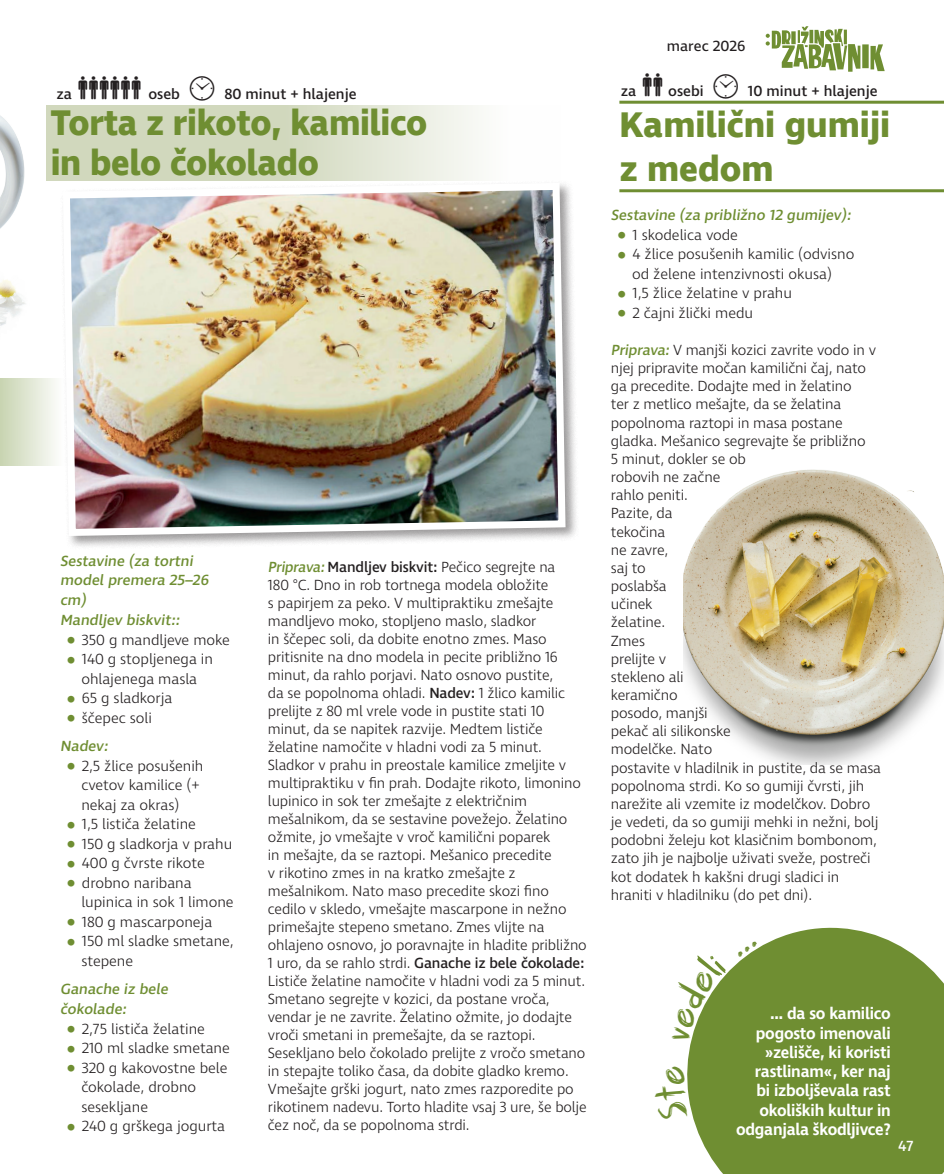
<style>
.page{position:relative;width:944px;height:1174px;background:#fff}
.page>*{position:absolute;margin:0;border:0;box-sizing:border-box;transform-origin:0 0}
.t1{font:700 36.3px/39.8px "Ingra";letter-spacing:-.01em;color:#6f8e32;scale:.96 1}
.t2{font:700 36.3px/43.7px "Ingra";letter-spacing:-.01em;color:#6f8e32}
.t3{font:35.55px "Brankovic";color:#6f8e32}
.t4{font:500 34.5px "Ingra";color:#231f20}
.t5{font:600 16.8px/19.4px "Ingra";letter-spacing:-.015em;color:#fff;text-align:right;scale:.96 1}
.t6{font:300 15px/18px "Ingra";letter-spacing:-.01em;color:#231f20}
.t7{font:500 15px/19.8px "Ingra";color:#6f8e32}
.t8{font:500 15px "Ingra";color:#231f20}
.t9{font:15px "Ingra";color:#231f20}
.t10{font:500 15px "Ingra";color:#fff}
.s1{font-size:30px;color:#6f8e32}
.s2{font-weight:500;color:#6f8e32}
.s3{font-weight:500}
</style>
<div class="page">
<svg style="left:766px;top:26px;width:119px;height:46px"></svg>
<hr style="left:619px;top:189px;width:325px;height:3px;background:#6f8e32">
<hr style="left:619px;top:101px;width:325px;height:3px;background:#6f8e32">
<svg style="left:110px;top:105px;width:369px;height:74px;background:#dbe0cb"></svg>
<div style="left:60px;top:180px;width:519px;height:369px;background:#231f20;opacity:.45"></div>
<img style="left:60px;top:179px;width:509px;height:360px">
<svg style="left:687px;top:927px;width:257px;height:247px;background:#7c9844"></svg>
<div style="left:0;top:378px;width:71px;height:88px;background:linear-gradient(to right,#c9d5b2,#fff)"></div>
<img style="left:0;top:105px;width:110px;height:264px">
<img style="left:684px;top:469px;width:260px;height:295px">
<svg style="left:687px;top:1083px;width:1px;height:38px"></svg>
<svg style="left:687px;top:954px;width:41px;height:88px"></svg>
<svg style="left:737px;top:940px;width:21px;height:17px"></svg>
<p class="t8" style="left:57px;top:84px;width:17px">za</p>
<p class="t8" style="left:148px;top:84px;width:33px">oseb</p>
<h3 class="t4" style="left:188px;top:67px;width:30px">⌚</h3>
<p class="t8" style="left:224px;top:84px;width:134px">80 minut + hlajenje</p>
<h1 class="t1" style="left:51px;top:104px;width:394px">Torta z rikoto, kamilico in belo čokolado</h1>
<p class="t7" style="left:60px;top:551px;width:153px">Sestavine (za tortni model premera 25–26 cm)<br>Mandljev biskvit::</p>
<p class="t6" style="left:64px;top:631px;width:167px"><span class="s1">•</span> 350 g mandljeve moke</p>
<p class="t6" style="left:64px;top:650px;width:150px;line-height:19.5px;text-align:center"><span class="s1">•</span> 140 g stopljenega in ohlajenega masla</p>
<p class="t6" style="left:64px;top:690px;width:110px"><span class="s1">•</span> 65 g sladkorja</p>
<p class="t6" style="left:60px;top:704px;width:93px;line-height:28.3px"><span class="s1">•</span> ščepec soli<br><span class="s2">Nadev:</span></p>
<p class="t6" style="left:81px;top:756px;width:124px;line-height:19.5px;text-indent:-17px"><span class="s1">•</span> 2,5 žlice posušenih cvetov kamilice (+ nekaj za okras)</p>
<p class="t6" style="left:64px;top:816px;width:133px"><span class="s1">•</span> 1,5 lističa želatine</p>
<p class="t6" style="left:64px;top:835px;width:169px"><span class="s1">•</span> 150 g sladkorja v prahu</p>
<p class="t6" style="left:64px;top:855px;width:142px"><span class="s1">•</span> 400 g čvrste rikote</p>
<p class="t6" style="left:81px;top:873px;width:154px;line-height:19.5px;text-indent:-17px"><span class="s1">•</span> drobno naribana lupinica in sok 1 limone</p>
<p class="t6" style="left:64px;top:913px;width:149px"><span class="s1">•</span> 180 g mascarponeja</p>
<p class="t6" style="left:81px;top:932px;width:154px;line-height:19.5px;text-indent:-17px"><span class="s1">•</span> 150 ml sladke smetane, stepene</p>
<p class="t7" style="left:60px;top:980px;width:112px">Ganache iz bele čokolade:</p>
<p class="t6" style="left:64px;top:1020px;width:142px"><span class="s1">•</span> 2,75 lističa želatine</p>
<p class="t6" style="left:64px;top:1039px;width:167px"><span class="s1">•</span> 210 ml sladke smetane</p>
<p class="t6" style="left:81px;top:1058px;width:148px;line-height:19.5px;text-indent:-17px"><span class="s1">•</span> 320 g kakovostne bele čokolade, drobno sesekljane</p>
<p class="t6" style="left:64px;top:1117px;width:162px"><span class="s1">•</span> 240 g grškega jogurta</p>
<p class="t6" style="left:268px;top:559px;width:320px"><span class="s2">Priprava:</span><span class="s3">Mandljev biskvit:</span> Pečico segrejte na<br>180 °C. Dno in rob tortnega modela obložite<br>s papirjem za peko. V multipraktiku zmešajte mandljevo moko, stopljeno maslo, sladkor<br>in ščepec soli, da dobite enotno zmes. Maso pritisnite na dno modela in pecite približno 16 minut, da rahlo porjavi. Nato osnovo pustite,<br>da se popolnoma ohladi. <span class="s3">Nadev:</span> 1 žlico kamilic prelijte z 80 ml vrele vode in pustite stati 10 minut, da se napitek razvije. Medtem lističe želatine namočite v hladni vodi za 5 minut.<br>Sladkor v prahu in preostale kamilice zmeljite v multipraktiku v fin prah. Dodajte rikoto, limonino lupinico in sok ter zmešajte z električnim mešalnikom, da se sestavine povežejo. Želatino ožmite, jo vmešajte v vroč kamilični poparek<br>in mešajte, da se raztopi. Mešanico precedite<br>v rikotino zmes in na kratko zmešajte z mešalnikom. Nato maso precedite skozi fino cedilo v skledo, vmešajte mascarpone in nežno primešajte stepeno smetano. Zmes vlijte na ohlajeno osnovo, jo poravnajte in hladite približno 1 uro, da se rahlo strdi. <span class="s3">Ganache iz bele čokolade:<br></span>Lističe želatine namočite v hladni vodi za 5 minut.<br>Smetano segrejte v kozici, da postane vroča, vendar je ne zavrite. Želatino ožmite, jo dodajte vroči smetani in premešajte, da se raztopi.<br>Sesekljano belo čokolado prelijte z vročo smetano in stepajte toliko časa, da dobite gladko kremo.<br>Vmešajte grški jogurt, nato zmes razporedite po rikotinem nadevu. Torto hladite vsaj 3 ure, še bolje čez noč, da se popolnoma strdi.</p>
<p class="t9" style="left:667px;top:36px;width:80px">marec 2026</p>
<p class="t8" style="left:621px;top:82px;width:17px">za</p>
<p class="t8" style="left:668px;top:82px;width:37px">osebi</p>
<h3 class="t4" style="left:712px;top:65px;width:30px">⌚</h3>
<p class="t8" style="left:748px;top:82px;width:131px">10 minut + hlajenje</p>
<h1 class="t2" style="left:619px;top:104px;width:272px">Kamilični gumiji z medom</h1>
<p class="t7" style="left:611px;top:206px;width:244px">Sestavine (za približno 12 gumijev):</p>
<p class="t6" style="left:615px;top:226px;width:124px"><span class="s1">•</span> 1 skodelica vode</p>
<p class="t6" style="left:615px;top:245px;width:241px;line-height:19.5px;text-align:center"><span class="s1">•</span> 4 žlice posušenih kamilic (odvisno od želene intenzivnosti okusa)</p>
<p class="t6" style="left:615px;top:285px;width:178px"><span class="s1">•</span> 1,5 žlice želatine v prahu</p>
<p class="t6" style="left:615px;top:304px;width:139px"><span class="s1">•</span> 2 čajni žlički medu</p>
<p class="t6" style="left:611px;top:342px;width:272px"><span class="s2">Priprava:</span>V manjši kozici zavrite vodo in v njej pripravite močan kamilični čaj, nato ga precedite. Dodajte med in želatino<br>ter z metlico mešajte, da se želatina popolnoma raztopi in masa postane gladka. Mešanico segrevajte še približno<br>5 minut, dokler se ob<br>robovih ne začne<br>rahlo peniti.<br>Pazite, da<br>tekočina<br>ne zavre,<br>saj to<br>poslabša<br>učinek<br>želatine.<br>Zmes<br>prelijte v<br>stekleno ali<br>keramično<br>posodo, manjši<br>pekač ali silikonske<br>modelčke. Nato<br>postavite v hladilnik in pustite, da se masa popolnoma strdi. Ko so gumiji čvrsti, jih narežite ali vzemite iz modelčkov. Dobro je vedeti, da so gumiji mehki in nežni, bolj podobni želeju kot klasičnim bombonom, zato jih je najbolje uživati sveže, postreči kot dodatek h kakšni drugi sladici in hraniti v hladilniku (do pet dni).</p>
<h2 class="t3" style="left:647px;top:1084px;width:19px;rotate:-90deg">e</h2>
<p class="t5" style="left:736px;top:1004px;width:163px">… da so kamilico pogosto imenovali »zelišče, ki koristi rastlinam«, ker naj<br>bi izboljševala rast okoliških kultur in odganjala škodljivce?</p>
<p class="t10" style="left:898px;top:1136px;width:17px">47</p>
</div>
